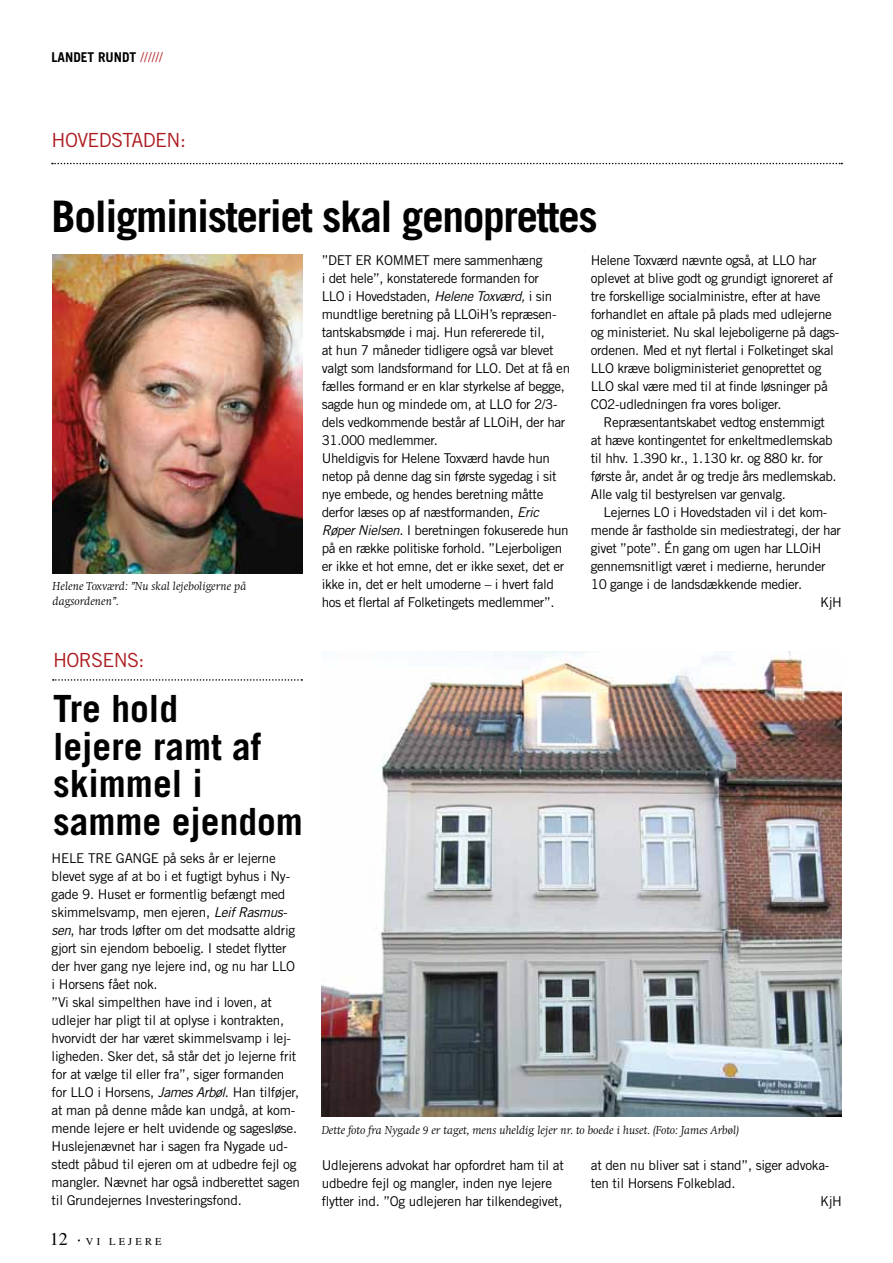
<style>
.page{position:relative;width:893px;height:1263px;background:#fff}
.page>*{position:absolute;margin:0;border:0;box-sizing:border-box;transform-origin:0 0}
.t1{font:700 43.5px "Trade Gothic";letter-spacing:-.035em;color:#000}
.t2{font:700 37.5px/37.5px "Trade Gothic";color:#000}
.t3{font:19.5px "Trade Gothic";letter-spacing:-.035em;color:#ae1b1f}
.t4{font:13.5px/18px "Trade Gothic";letter-spacing:-.03em;color:#000}
.t5{font:700 13.5px "Trade Gothic";color:#000}
.t6{font:italic 300 12px/15px "Swift EF";color:#000}
.t7{font:10.5px "Times";letter-spacing:.3em;color:#000}
.s1{font-weight:400;color:#ae1b1f}
.s2{font-style:italic}
.s3{font-size:18px}
</style>
<div class="page">
<svg style="left:53px;top:679px;width:249px;height:2px"></svg>
<svg style="left:52px;top:163px;width:790px;height:1px"></svg>
<img style="left:53px;top:254px;width:249px;height:320px">
<img style="left:322px;top:651px;width:520px;height:466px">
<p class="t5" style="left:52px;top:48px;width:113px">Landet rundt <span class="s1">//////</span></p>
<h3 class="t3" style="left:52px;top:128px;width:26px">Hovedstaden</h3>
<h3 class="t3" style="left:180px;top:128px;width:7px">:</h3>
<h1 class="t1" style="left:52px;top:190px;width:548px">Boligministeriet skal genoprettes</h1>
<p class="t4" style="left:322px;top:251px;width:64px">”Det er kommet</p>
<p class="t4" style="left:322px;top:251px;width:250px;text-indent:111px">mere sammenhæng<br>i det hele”, konstaterede formanden for<br>LLO i Hovedstaden, <span class="s2">Helene Toxværd,</span> i sin mundtlige beretning på LLOiH’s repræsen&shy;tantskabsmøde i maj. Hun refererede til,<br>at hun 7 måneder tidligere også var blevet valgt som landsformand for LLO. Det at få en fælles formand er en klar styrkelse af begge, sagde hun og mindede om, at LLO for 2/3- dels vedkommende består af LLOiH, der har 31.000 medlemmer.<br>U heldigvis for Helene Toxværd havde hun netop på denne dag sin første sygedag i sit nye embede, og hendes beretning måtte derfor læses op af næstformanden, <span class="s2">Eric Røper Nielsen</span>. I beretningen fokuserede hun på en række politiske forhold. ”Lejerboligen er ikke et hot emne, det er ikke sexet, det er ikke in, det er helt umoderne – i hvert fald hos et flertal af Folketingets medlemmer”.</p>
<p class="t4" style="left:591px;top:251px;width:250px">Helene Toxværd nævnte også, at LLO har oplevet at blive godt og grundigt ignoreret af tre forskellige socialministre, efter at have forhandlet en aftale på plads med udlejerne og ministeriet. Nu skal lejeboligerne på dags&shy;ordenen. Med et nyt flertal i Folketinget skal LLO kræve boligministeriet genoprettet og LLO skal være med til at finde løsninger på CO2-udledningen fra vores boliger.</p>
<p class="t4" style="left:591px;top:413px;width:247px;text-indent:13px">Repræsentantskabet vedtog enstemmigt at hæve kontingentet for enkeltmedlemskab til hhv. 1.390 kr., 1.130 kr. og 880 kr. for første år, andet år og tredje års medlemskab.<br>Alle valg til bestyrelsen var genvalg.</p>
<p class="t4" style="left:604px;top:503px;width:225px">Lejernes LO i Hovedstaden vil i det kom-</p>
<p class="t4" style="left:591px;top:521px;width:252px">mende år fastholde sin mediestrategi, der har</p>
<p class="t4" style="left:591px;top:539px;width:232px">givet ”pote”. Én gang om ugen har LLOiH</p>
<p class="t4" style="left:591px;top:557px;width:236px">gennemsnitligt været i medierne, herunder</p>
<p class="t4" style="left:591px;top:575px;width:213px">10 gange i de landsdækkende medier.</p>
<p class="t4" style="left:820px;top:593px;width:23px">KjH</p>
<p class="t6" style="left:53px;top:578px;width:195px">Helene Toxværd: ”Nu skal lejeboligerne på dagsordenen”.</p>
<h3 class="t3" style="left:53px;top:648px;width:51px">Horsens</h3>
<h3 class="t3" style="left:138px;top:648px;width:7px">:</h3>
<h2 class="t2" style="left:53px;top:689px;width:251px">Tre hold<br>lejere ramt af skimmel i samme ejendom</h2>
<p class="t4" style="left:52px;top:848px;width:18px">Hele</p>
<p class="t4" style="left:52px;top:848px;width:250px;text-indent:37px">tre gan ge på seks år er lejerne blevet syge af at bo i et fugtigt byhus i Ny&shy;gade 9. Huset er formentlig befængt med skimmelsvamp, men ejeren, <span class="s2">Leif Rasmus&shy;sen</span>, har trods løfter om det modsatte aldrig gjort sin ejendom beboelig. I stedet flytter der hver gang nye lejere ind, og nu har LLO i Horsens fået nok.<br>”Vi skal simpelthen have ind i loven, at udlejer har pligt til at oplyse i kontrakten, hvorvidt der har været skimmelsvamp i lej&shy;ligheden. Sker det, så står det jo lejerne frit for at vælge til eller fra”, siger formanden for LLO i Horsens, <span class="s2">James Arbøl</span>. Han tilføjer, at man på denne måde kan undgå, at kom&shy;mende lejere er helt uvidende og sagesløse.<br>Huslejenævnet har i sagen fra Nygade ud&shy;stedt påbud til ejeren om at udbedre fejl og mangler. Nævnet har også indberettet sagen til Grundejernes Investeringsfond.</p>
<p class="t7" style="left:50px;top:1236px;width:113px"><span class="s3">12 ·</span> VI LEJERE</p>
<p class="t6" style="left:322px;top:1122px;width:419px">Dette foto fra Nygade 9 er taget, mens uheldig lejer nr. to boede i huset. (Foto: James Arbøl)</p>
<p class="t4" style="left:322px;top:1156px;width:244px">U dlejerens advokat har opfordret ham til at udbedre fejl og mangler, inden nye lejere flytter ind. ”Og udlejeren har tilkendegivet,</p>
<p class="t4" style="left:591px;top:1156px;width:240px">at den nu bliver sat i stand”, siger advoka-</p>
<p class="t4" style="left:591px;top:1174px;width:146px">ten til Horsens Folkeblad.</p>
<p class="t4" style="left:820px;top:1192px;width:23px">KjH</p>
</div>
